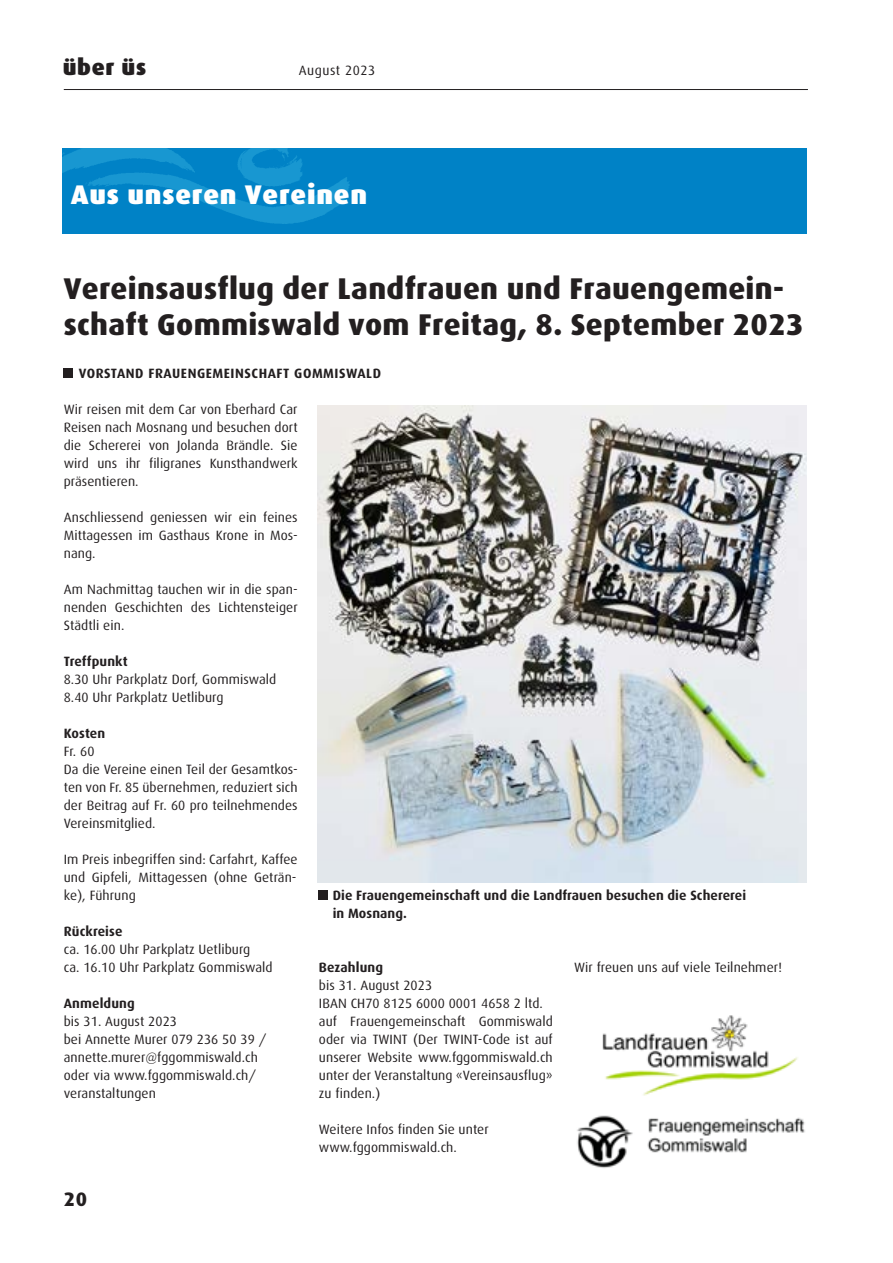
<style>
.page{position:relative;width:893px;height:1263px;background:#fff}
.page>*{position:absolute;margin:0;border:0;box-sizing:border-box;transform-origin:0 0}
.t1{font:800 30px/36px "Dax";letter-spacing:.01em;color:#231f20}
.t2{font:900 27px "Dax";letter-spacing:.03em;color:#fff}
.t3{font:900 22.5px "Dax";letter-spacing:.03em;color:#231f20}
.t4{font:800 19.5px "Dax";color:#231f20}
.t5{font:13.5px/18px "Dax";letter-spacing:.005em;color:#231f20}
.t6{font:700 13.5px/18px "Dax";letter-spacing:.005em;color:#231f20}
.t7{font:700 13.5px "Dax";letter-spacing:.04em;color:#231f20}
.t8{font:13.5px "Dax";letter-spacing:.04em;color:#231f20}
</style>
<div class="page">
<hr style="left:64px;top:89px;width:744px;height:1px;background:#231f20">
<div style="left:64px;top:369px;width:9px;height:9px;background:#231f20"></div>
<div style="left:63px;top:149px;width:744px;height:85px;background:#0082c6"></div>
<img style="left:63px;top:149px;width:286px;height:74px">
<img style="left:318px;top:406px;width:489px;height:476px">
<div style="left:318px;top:891px;width:9px;height:9px;background:#231f20"></div>
<img style="left:577px;top:1115px;width:228px;height:53px">
<img style="left:602px;top:1015px;width:196px;height:81px">
<h3 class="t3" style="left:63px;top:54px;width:85px">über üs</h3>
<p class="t8" style="left:299px;top:63px;width:78px">August 2023</p>
<h2 class="t2" style="left:71px;top:179px;width:297px">Aus unseren Vereinen</h2>
<h1 class="t1" style="left:64px;top:270px;width:741px">Vereinsausflug der Landfrauen und Frauengemein&shy;schaft Gommiswald vom Freitag, 8. September 2023</h1>
<p class="t7" style="left:79px;top:366px;width:304px">VORSTAND FRAUENGEMEINSCHAFT GOMMISWALD</p>
<p class="t5" style="left:64px;top:400px;width:235px;text-align:justify">Wir reisen mit dem Car von Eberhard Car Reisen nach Mosnang und besuchen dort die Schererei von Jolanda Brändle. Sie wird uns ihr filigranes Kunsthandwerk präsentieren.</p>
<p class="t5" style="left:64px;top:508px;width:235px;text-align:justify">Anschliessend geniessen wir ein feines Mittagessen im Gasthaus Krone in Mos&shy;nang.</p>
<p class="t5" style="left:64px;top:580px;width:235px;text-align:justify">Am Nachmittag tauchen wir in die span&shy;nenden Geschichten des Lichtensteiger Städtli ein.</p>
<p class="t6" style="left:64px;top:652px;width:65px">Treffpunkt</p>
<p class="t5" style="left:64px;top:670px;width:214px">8.30 Uhr Parkplatz Dorf, Gommiswald<br>8.40 Uhr Parkplatz Uetliburg</p>
<p class="t6" style="left:64px;top:724px;width:43px">Kosten</p>
<p class="t5" style="left:64px;top:742px;width:235px">Fr. 60<br>Da die Vereine einen Teil der Gesamtkos&shy;ten von Fr. 85 übernehmen, reduziert sich der Beitrag auf Fr. 60 pro teilnehmendes<br>Vereinsmitglied.</p>
<p class="t5" style="left:64px;top:850px;width:235px;text-align:justify">Im Preis inbegriffen sind: Carfahrt, Kaffee und Gipfeli, Mittagessen (ohne Geträn&shy;ke), Führung</p>
<p class="t6" style="left:64px;top:922px;width:60px">Rückreise</p>
<p class="t5" style="left:64px;top:940px;width:210px">ca. 16.00 Uhr Parkplatz Uetliburg<br>ca. 16.10 Uhr Parkplatz Gommiswald</p>
<p class="t6" style="left:64px;top:994px;width:73px">Anmeldung</p>
<p class="t5" style="left:64px;top:1012px;width:204px">bis 31. August 2023<br>bei Annette Murer 079 236 50 39 / annette.murer@fggommiswald.ch oder via www.fggommiswald.ch/ veranstaltungen</p>
<p class="t6" style="left:333px;top:886px;width:415px">Die Frauengemeinschaft und die Landfrauen besuchen die Schererei in Mosnang.</p>
<p class="t5" style="left:574px;top:958px;width:210px">Wir freuen uns auf viele Teilnehmer!</p>
<p class="t6" style="left:319px;top:958px;width:66px">Bezahlung</p>
<p class="t5" style="left:319px;top:976px;width:235px">bis 31. August 2023<br>IBAN CH70 8125 6000 0001 4658 2 ltd. auf Frauengemeinschaft Gommiswald oder via TWINT (Der TWINT-Code ist auf unserer Website www.fggommiswald.ch unter der Veranstaltung «Vereinsausflug» zu finden.)</p>
<p class="t5" style="left:319px;top:1120px;width:171px">Weitere Infos finden Sie unter www.fggommiswald.ch.</p>
<h3 class="t4" style="left:64px;top:1188px;width:25px">20</h3>
</div>
